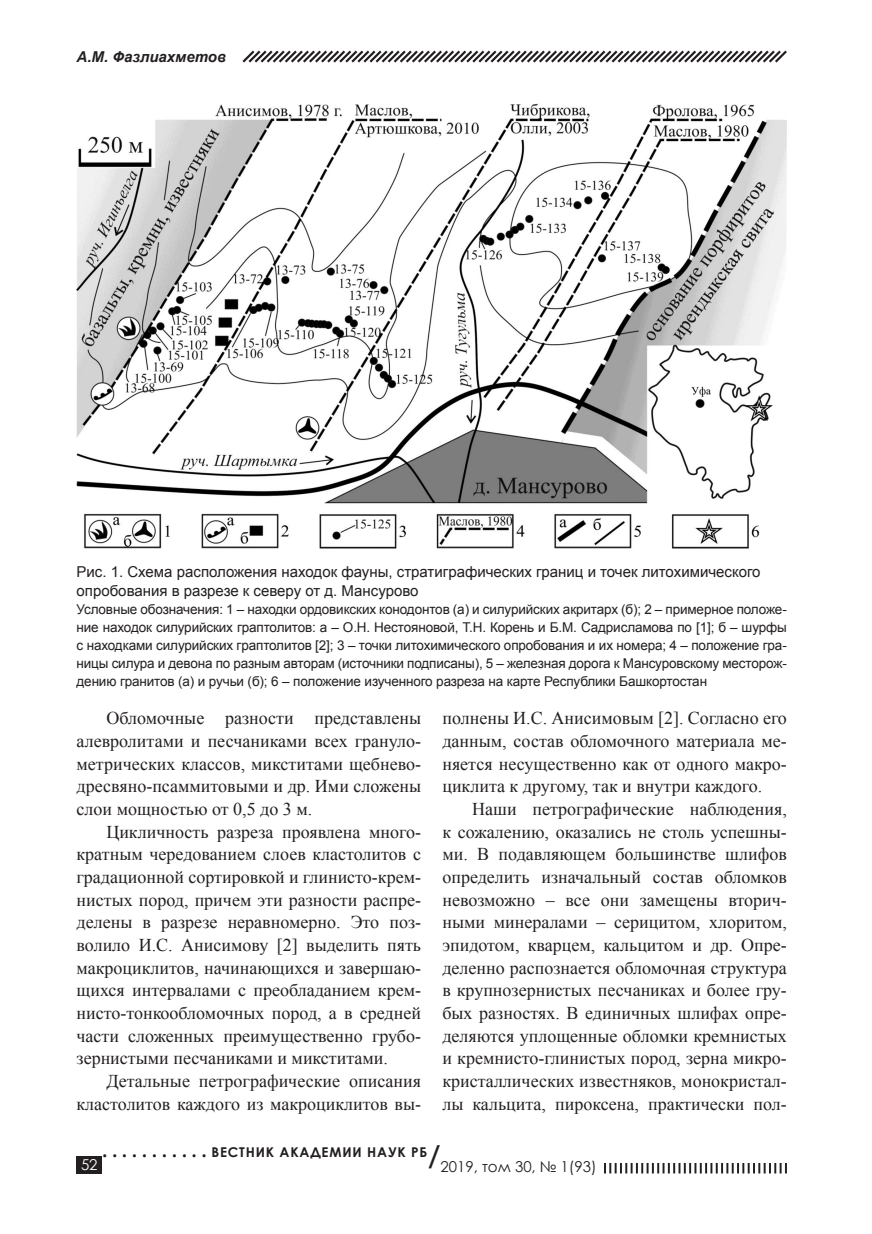
<style>
.page{position:relative;width:872px;height:1234px;background:#fff}
.page>*{position:absolute;margin:0;border:0;box-sizing:border-box;transform-origin:0 0}
.сам_текст{font:18px/22.6px "Times New Roman";color:#231f20;text-align:justify}
.подрисун{font:15px/19.5px "Arial";color:#231f20}
.t1{font:15px "Century Gothic";color:#231f20}
.оформл_авторов_навер{font:italic 700 15px "Arial";color:#231f20}
.t2{font:15px "Century Gothic";color:#fff}
.подрисун-2{font:13.5px/18px "Arial";letter-spacing:-.01em;color:#231f20;text-align:justify}
.t3{font:700 13.5px "Century Gothic";letter-spacing:.06em;color:#231f20}
.s1{font-size:19.5px}
.s2{font-size:27px}
</style>
<div class="page">
<svg style="left:242px;top:50px;width:545px;height:13px"></svg>
<img style="left:77px;top:103px;width:710px;height:446px">
<div style="left:77px;top:1156px;width:25px;height:17px;background:#231f20"></div>
<svg style="left:604px;top:1163px;width:183px;height:10px"></svg>
<p class="оформл_авторов_навер" style="left:77px;top:47px;width:151px">А.М. Фазлиахметов</p>
<p class="подрисун" style="left:77px;top:561px;width:685px">Рис. 1. Схема расположения находок фауны, стратиграфических границ и точек литохимического опробования в разрезе к северу от д. Мансурово</p>
<p class="подрисун-2" style="left:77px;top:600px;width:712px">Условные обозначения: 1 – находки ордовикских конодонтов (а) и силурийских акритарх (б); 2 – примерное положе&shy;ние находок силурийских граптолитов: а – О.Н. Нестояновой, Т.Н. Корень и Б.М. Садрисламова по [1]; б – шурфы с находками силурийских граптолитов [2]; 3 – точки литохимического опробования и их номера; 4 – положение гра&shy;ницы силура и девона по разным авторам (источники подписаны), 5 – железная дорога к Мансуровскому месторож&shy;дению гранитов (а) и ручьи (б); 6 – положение изученного разреза на карте Республики Башкортостан</p>
<p class="сам_текст" style="left:77px;top:706px;width:346px;text-indent:30px">Обломочные разности представлены алевролитами и песчаниками всех грануло&shy;метрических классов, микститами щебнево&shy;дресвяно-псаммитовыми и др. Ими сложены слои мощностью от 0,5 до 3 м.</p>
<p class="сам_текст" style="left:77px;top:819px;width:346px;text-indent:30px">Цикличность разреза проявлена много&shy;кратным чередованием слоев кластолитов с градационной сортировкой и глинисто-крем&shy;нистых пород, причем эти разности распре&shy;делены в разрезе неравномерно. Это поз&shy;волило И.С. Анисимову [2] выделить пять макроциклитов, начинающихся и завершаю&shy;щихся интервалами с преобладанием крем&shy;нисто-тонкообломочных пород, а в средней части сложенных преимущественно грубо&shy;зернистыми песчаниками и микститами.</p>
<p class="сам_текст" style="left:77px;top:1069px;width:346px;text-align:right">Детальные петрографические описания кластолитов каждого из макроциклитов вы-</p>
<p class="сам_текст" style="left:442px;top:706px;width:346px">полнены И.С. Анисимовым [2]. Согласно его данным, состав обломочного материала ме&shy;няется несущественно как от одного макро&shy;циклита к другому, так и внутри каждого.</p>
<p class="сам_текст" style="left:442px;top:797px;width:346px;text-indent:30px">Наши петрографические наблюдения, к сожалению, оказались не столь успешны&shy;ми. В подавляющем большинстве шлифов определить изначальный состав обломков невозможно – все они замещены вторич&shy;ными минералами – серицитом, хлоритом, эпидотом, кварцем, кальцитом и др. Опре&shy;деленно распознается обломочная структура в крупнозернистых песчаниках и более гру&shy;бых разностях. В единичных шлифах опре&shy;деляются уплощенные обломки кремнистых и кремнисто-глинистых пород, зерна микро&shy;кристаллических известняков, монокристал&shy;лы кальцита, пироксена, практически пол-</p>
<p class="t3" style="left:102px;top:1141px;width:340px"><span class="s1">. . . . . . . . . . .</span> ВЕСТНИК АКАДЕМИИ НАУК РБ<span class="s2">/</span></p>
<p class="t2" style="left:81px;top:1153px;width:18px">52</p>
<p class="t1" style="left:440px;top:1156px;width:158px">201 9, том 30, № 1(93)</p>
</div>
